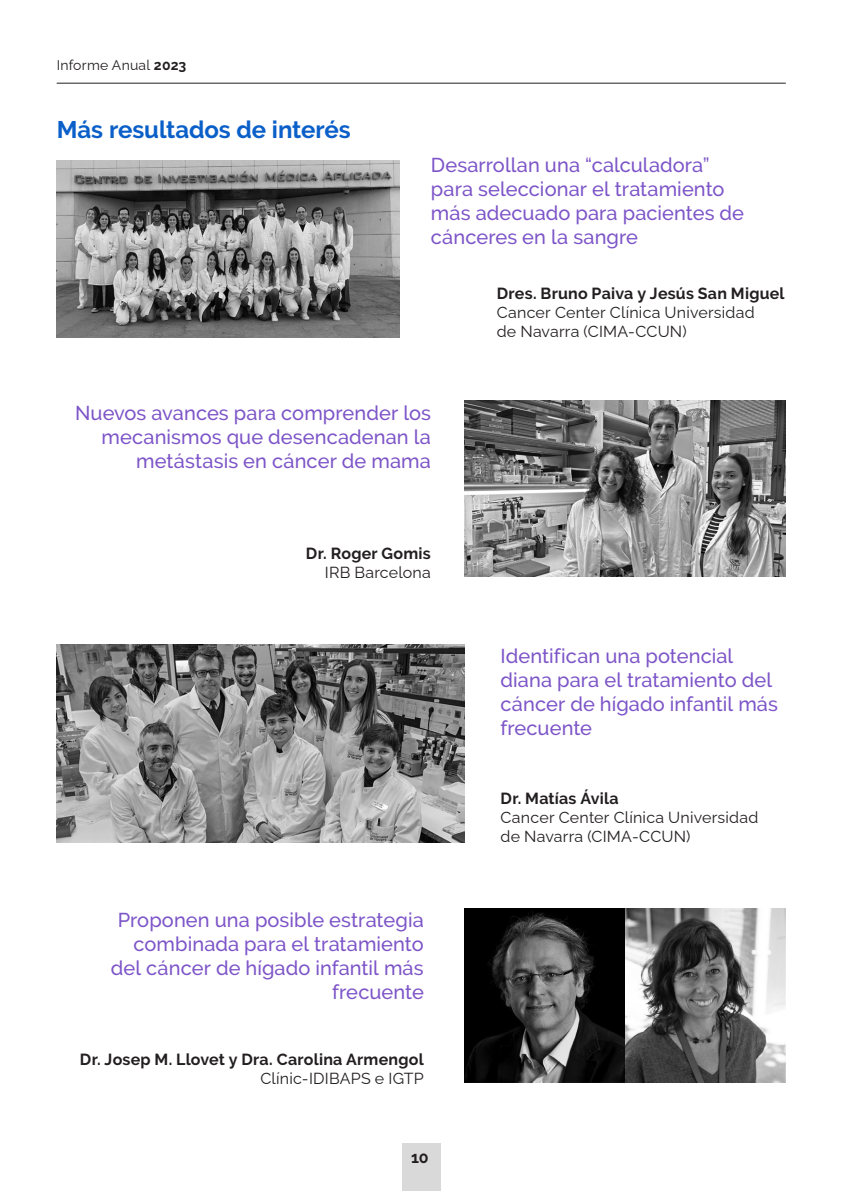
<style>
.page{position:relative;width:842px;height:1191px;background:#fff}
.page>*{position:absolute;margin:0;border:0;box-sizing:border-box;transform-origin:0 0}
.t1{font:700 24px "Raleway";letter-spacing:-.005em;color:#0a5fc8}
.t2{font:500 20px/24px "Raleway";letter-spacing:.005em;color:#7d55c8;text-align:right}
.t3{font:16px/19.2px "Raleway";letter-spacing:.015em;color:#231f20}
.t4{font:700 16px "Raleway";letter-spacing:.015em;color:#231f20}
.t5{font:14px "Raleway";letter-spacing:.015em;color:#231f20}
.s1{font-weight:700}
</style>
<div class="page">
<img style="left:57px;top:160px;width:342px;height:177px">
<img style="left:57px;top:644px;width:408px;height:198px">
<img style="left:465px;top:401px;width:320px;height:176px">
<img style="left:465px;top:908px;width:320px;height:174px">
<div style="left:402px;top:1143px;width:38px;height:48px;background:#d9d9d9"></div>
<hr style="left:57px;top:83px;width:729px;height:1px;background:#231f20">
<p class="t5" style="left:57px;top:54px;width:131px">Informe Anual <span class="s1">2023</span></p>
<p class="t1" style="left:57px;top:116px;width:296px">Más resultados de interés</p>
<p class="t2" style="left:431px;top:152px;width:315px;text-align:left">Desarrollan una “calculadora” para seleccionar el tratamiento más adecuado para pacientes de cánceres en la sangre</p>
<p class="t4" style="left:497px;top:284px;width:289px">Dres. Bruno Paiva y Jesús San Miguel</p>
<p class="t3" style="left:497px;top:301px;width:259px">Cancer Center Clínica Universidad</p>
<p class="t3" style="left:497px;top:320px;width:191px">de Navarra (CIMA-CCUN)</p>
<p class="t2" style="left:75px;top:400px;width:357px">Nuevos avances para comprender los mecanismos que desencadenan la metástasis en cáncer de mama</p>
<p class="t4" style="left:306px;top:544px;width:126px">Dr. Roger Gomis</p>
<p class="t3" style="left:325px;top:561px;width:107px">IRB Barcelona</p>
<p class="t2" style="left:111px;top:908px;width:314px">Proponen una posible estrategia combinada para el tratamiento del cáncer de hígado infantil más frecuente</p>
<p class="t4" style="left:80px;top:1050px;width:345px">Dr. Josep M. Llovet y Dra. Carolina Armengol</p>
<p class="t3" style="left:260px;top:1067px;width:165px">Clínic-IDIBAPS e IGTP</p>
<p class="t4" style="left:411px;top:1147px;width:19px">10</p>
<p class="t2" style="left:500px;top:644px;width:279px;text-align:left">Identifican una potencial diana para el tratamiento del cáncer de hígado infantil más frecuente</p>
<p class="t4" style="left:500px;top:789px;width:120px">Dr. Matías Ávila</p>
<p class="t3" style="left:500px;top:806px;width:259px">Cancer Center Clínica Universidad de Navarra (CIMA-CCUN)</p>
</div>
